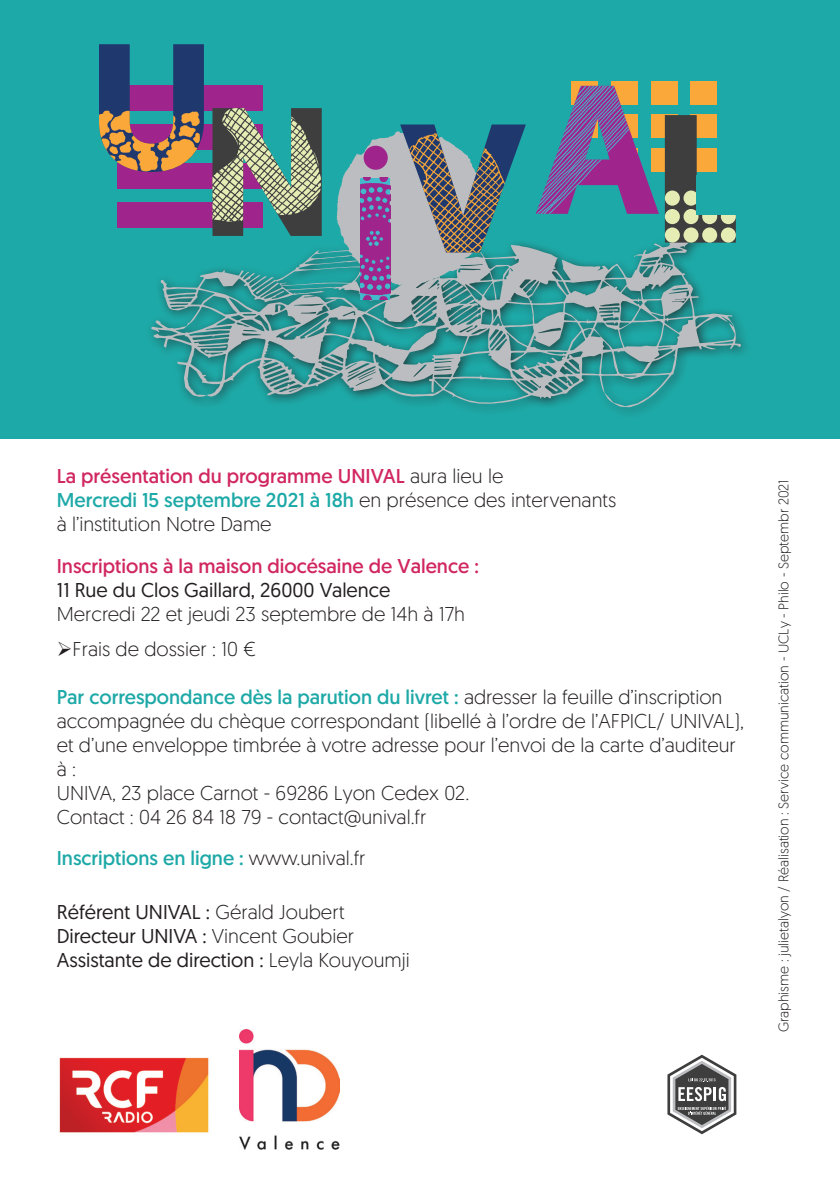
<style>
.page{position:relative;width:840px;height:1191px;background:#fff}
.page>*{position:absolute;margin:0;border:0;box-sizing:border-box;transform-origin:0 0}
.t1{font:700 182.2px "Geomanist";color:#3e3e3f}
.t2{font:300 20px/24px "Geomanist";color:#231f20}
.t3{font:20px "Geomanist";color:#231f20}
.t4{font:20px "Geomanist";color:#1da9a7}
.t5{font:20px "Geomanist";color:#d12760}
.t6{font:300 14px "Geomanist";color:#231f20}
.s1{font-weight:300;color:#231f20}
.s2{font-weight:400}
.s3{font-weight:400;color:#1da9a7}
.s4{font-weight:300}
</style>
<div class="page">
<div style="left:0;top:0;width:839px;height:439px;background:#1da9a7"></div>
<svg style="left:667px;top:1054px;width:69px;height:80px"></svg>
<img style="left:59px;top:1057px;width:150px;height:76px">
<img style="left:240px;top:1029px;width:99px;height:120px">
<svg style="left:151px;top:227px;width:589px;height:180px"></svg>
<div style="left:117px;top:85px;width:146px;height:26px;background:#9f258c"></div>
<div style="left:117px;top:124px;width:146px;height:26px;background:#9f258c"></div>
<div style="left:117px;top:163px;width:146px;height:26px;background:#9f258c"></div>
<div style="left:117px;top:202px;width:146px;height:26px;background:#9f258c"></div>
<svg style="left:99px;top:44px;width:105px;height:96px"></svg>
<img style="left:99px;top:109px;width:102px;height:63px">
<img style="left:326px;top:131px;width:166px;height:158px">
<div style="left:363px;top:146px;width:24px;height:24px;background:#9f258c;border-radius:50%"></div>
<img style="left:360px;top:178px;width:30px;height:121px">
<img style="left:212px;top:108px;width:109px;height:128px">
<div style="left:650px;top:81px;width:27px;height:24px;background:#faa839"></div>
<div style="left:650px;top:114px;width:27px;height:24px;background:#faa839"></div>
<div style="left:650px;top:148px;width:27px;height:24px;background:#faa839"></div>
<div style="left:690px;top:81px;width:26px;height:24px;background:#faa839"></div>
<div style="left:690px;top:114px;width:26px;height:24px;background:#faa839"></div>
<div style="left:690px;top:148px;width:26px;height:24px;background:#faa839"></div>
<div style="left:610px;top:81px;width:27px;height:24px;background:#faa839"></div>
<svg style="left:571px;top:81px;width:26px;height:5px"></svg>
<img style="left:536px;top:86px;width:122px;height:128px">
<div style="left:664px;top:190px;width:15px;height:16px;background:#e5edb4;border-radius:50%"></div>
<div style="left:683px;top:190px;width:15px;height:16px;background:#e5edb4;border-radius:50%"></div>
<div style="left:664px;top:209px;width:15px;height:15px;background:#e5edb4;border-radius:50%"></div>
<div style="left:683px;top:209px;width:15px;height:15px;background:#e5edb4;border-radius:50%"></div>
<div style="left:701px;top:209px;width:15px;height:15px;background:#e5edb4;border-radius:50%"></div>
<div style="left:720px;top:209px;width:15px;height:15px;background:#e5edb4;border-radius:50%"></div>
<div style="left:664px;top:227px;width:15px;height:16px;background:#e5edb4;border-radius:50%"></div>
<div style="left:683px;top:227px;width:15px;height:16px;background:#e5edb4;border-radius:50%"></div>
<div style="left:701px;top:227px;width:15px;height:16px;background:#e5edb4;border-radius:50%"></div>
<div style="left:720px;top:227px;width:15px;height:16px;background:#e5edb4;border-radius:50%"></div>
<div style="left:696px;top:175px;width:44px;height:40px;background:#1da9a7"></div>
<img style="left:400px;top:124px;width:125px;height:128px">
<h1 class="t1" style="left:653px;top:57px;width:87px">L</h1>
<p class="t5" style="left:57px;top:463px;width:448px">La présentation du programme UNIVAL <span class="s1">aura lieu le</span></p>
<p class="t4" style="left:57px;top:487px;width:560px">Mercredi 15 septembre 2021 à 18h <span class="s1">en présence des intervenants</span></p>
<p class="t2" style="left:57px;top:512px;width:216px">à l’institution Notre Dame</p>
<p class="t5" style="left:57px;top:552px;width:423px">Inscriptions à la maison diocésaine de Valence :</p>
<p class="t2" style="left:57px;top:577px;width:409px"><span class="s2">11 Rue du Clos Gaillard, 26000 Valence<br></span>Mercredi 22 et jeudi 23 septembre de 14h à 17h</p>
<p class="t2" style="left:57px;top:636px;width:200px">➢Frais de dossier : 10 €</p>
<p class="t2" style="left:57px;top:684px;width:688px"><span class="s3">Par correspondance dès la parution du livret :</span> adresser la feuille d’inscription accompagnée du chèque correspondant (libellé à l’ordre de l’AFPICL/ UNIVAL), et d’une enveloppe timbrée à votre adresse pour l’envoi de la carte d’auditeur à :</p>
<p class="t2" style="left:57px;top:780px;width:414px">UNIVA, 23 place Carnot - 69286 Lyon Cedex 02.</p>
<p class="t2" style="left:57px;top:804px;width:371px">Contact : 04 26 84 18 79 - contact@unival.fr</p>
<p class="t4" style="left:57px;top:845px;width:310px">Inscriptions en ligne : <span class="s1">www.unival.fr</span></p>
<p class="t3" style="left:57px;top:898px;width:289px">Référent UNIVAL : <span class="s4">Gérald Joubert</span></p>
<p class="t3" style="left:57px;top:922px;width:298px">Directeur UNIVA : <span class="s4">Vincent Goubier</span></p>
<p class="t3" style="left:57px;top:946px;width:354px">Assistante de direction : <span class="s4">Leyla Kouyoumji</span></p>
<p class="t6" style="left:774px;top:1032px;width:554px;rotate:-90deg">Graphisme : julietalyon / Réalisation : Service communication - UCLy - Philo - Septembr 2021</p>
</div>
